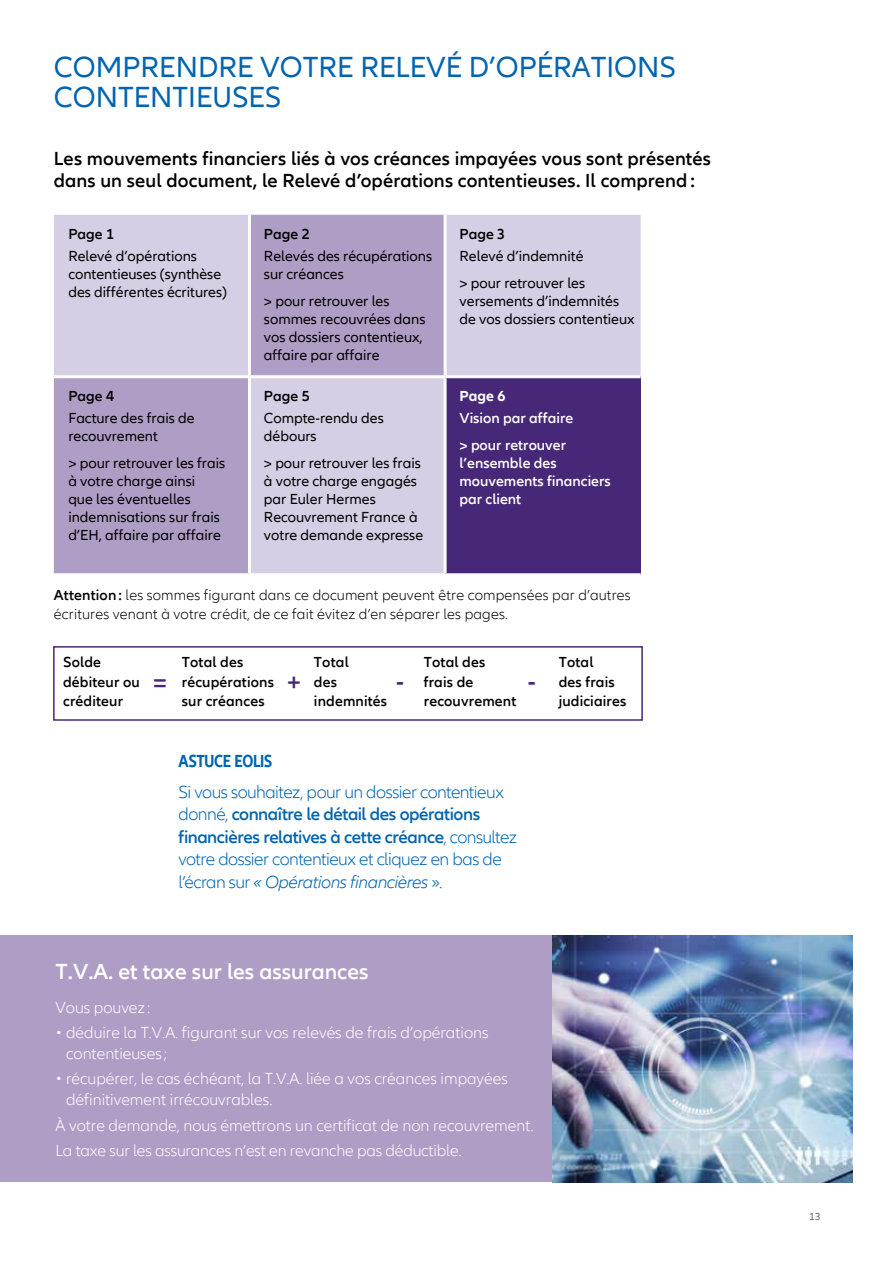
<style>
.page{position:relative;width:893px;height:1263px;background:#fff}
.page>*{position:absolute;margin:0;border:0;box-sizing:border-box;transform-origin:0 0}
.t1{font:30px/30px "Allianz Neo";color:#0064b0}
.t2{font:600 25.5px "Allianz Neo";color:#472778}
.t3{font:600 22.5px "Allianz Neo";color:#fff}
.t4{font:600 19.5px/22.5px "Allianz Neo";letter-spacing:.005em;color:#000}
.t5{font:300 18px/22.5px "Allianz Neo";letter-spacing:-.03em;color:#0064b0}
.t6{font:700 condensed 18px "Allianz Neo";letter-spacing:-.025em;color:#0064b0}
.t7{font:300 16.5px/21px "Allianz Neo";color:#fff}
.t8{font:15px/18px "Allianz Neo";color:#000}
.t9{font:600 15px/19.5px "Allianz Neo";letter-spacing:.01em;color:#000}
.t10{font:300 15px/18.8px "Allianz Neo";letter-spacing:.01em;color:#000}
.t11{font:600 15px/18px "Allianz Neo";color:#fff}
.t12{font:700 15px "Allianz Neo";color:#fff}
.t13{font:10.5px "Allianz Neo";color:#67666b}
.s1{font-weight:600}
.s2{font-style:italic}
</style>
<div class="page">
<div style="left:447px;top:215px;width:194px;height:160px;background:#d6cee4"></div>
<svg style="left:54px;top:215px;width:390px;height:358px;background:#c2b6d5"></svg>
<div style="left:445px;top:377px;width:196px;height:198px;background:#472778"></div>
<hr style="left:248px;top:215px;width:3px;height:160px;background:#fff">
<hr style="left:445px;top:573px;width:196px;height:3px;background:#fff">
<hr style="left:54px;top:375px;width:195px;height:3px;background:#fff">
<hr style="left:248px;top:378px;width:3px;height:195px;background:#fff">
<hr style="left:444px;top:378px;width:3px;height:195px;background:#fff">
<hr style="left:249px;top:375px;width:196px;height:3px;background:#fff">
<hr style="left:445px;top:375px;width:196px;height:3px;background:#fff">
<div style="left:53px;top:646px;width:590px;height:75px;background:#fff;border:2px solid #472778"></div>
<div style="left:0;top:935px;width:553px;height:247px;background:#ae9ec6"></div>
<img style="left:553px;top:935px;width:299px;height:247px">
<h1 class="t1" style="left:54px;top:53px;width:623px">COMPRENDRE VOTRE RELEVÉ D’OPÉRATIONS<br>CONTENTIEUSES</h1>
<h3 class="t4" style="left:54px;top:148px;width:659px">Les mouvements financiers liés à vos créances impayées vous sont présentés dans un seul document, le Relevé d’opérations contentieuses. Il comprend :</h3>
<p class="t9" style="left:68px;top:225px;width:47px">Page 1</p>
<p class="t8" style="left:68px;top:248px;width:160px">Relevé d’opérations contentieuses (synthèse des différentes écritures)</p>
<p class="t9" style="left:264px;top:225px;width:47px">Page 2</p>
<p class="t8" style="left:264px;top:248px;width:170px">Relevés des récupérations sur créances</p>
<p class="t8" style="left:264px;top:292px;width:163px">&gt; pour retrouver les sommes recouvrées dans vos dossiers contentieux, affaire par affaire</p>
<p class="t9" style="left:460px;top:225px;width:47px">Page 3</p>
<p class="t8" style="left:460px;top:243px;width:127px;line-height:26.5px">Relevé d’indemnité &gt; pour retrouver les</p>
<p class="t8" style="left:460px;top:292px;width:177px">versements d’indemnités de vos dossiers contentieux</p>
<p class="t9" style="left:68px;top:387px;width:47px">Page 4</p>
<p class="t8" style="left:68px;top:410px;width:128px">Facture des frais de recouvrement</p>
<p class="t8" style="left:68px;top:454px;width:158px">&gt; pour retrouver les frais à votre charge ainsi<br>que les éventuelles indemnisations sur frais d’EH, affaire par affaire</p>
<p class="t9" style="left:264px;top:387px;width:47px">Page 5</p>
<p class="t8" style="left:264px;top:410px;width:121px">Compte-rendu des débours</p>
<p class="t8" style="left:264px;top:454px;width:161px">&gt; pour retrouver les frais à votre charge engagés par Euler Hermes<br>Recouvrement France à votre demande expresse</p>
<p class="t12" style="left:460px;top:387px;width:48px">Page 6</p>
<p class="t11" style="left:460px;top:405px;width:115px;line-height:26.5px">Vision par affaire &gt; pour retrouver</p>
<p class="t11" style="left:460px;top:454px;width:153px">l’ensemble des mouvements financiers par client</p>
<p class="t10" style="left:54px;top:586px;width:578px"><span class="s1">Attention :</span> les sommes figurant dans ce document peuvent être compensées par d’autres écritures venant à votre crédit, de ce fait évitez d’en séparer les pages.</p>
<p class="t9" style="left:63px;top:653px;width:78px">Solde débiteur ou créditeur</p>
<p class="t9" style="left:182px;top:653px;width:94px">Total des récupérations sur créances</p>
<p class="t9" style="left:314px;top:653px;width:75px">Total<br>des indemnités</p>
<p class="t9" style="left:424px;top:653px;width:94px">Total des frais de recouvrement</p>
<p class="t9" style="left:559px;top:653px;width:69px">Total<br>des frais judiciaires</p>
<h2 class="t2" style="left:153px;top:667px;width:15px">=</h2>
<h2 class="t2" style="left:287px;top:666px;width:15px">+</h2>
<h2 class="t2" style="left:396px;top:667px;width:9px">-</h2>
<h2 class="t2" style="left:528px;top:667px;width:9px">-</h2>
<p class="t6" style="left:179px;top:750px;width:95px">ASTUCE EOLIS</p>
<p class="t5" style="left:179px;top:781px;width:340px">Si vous souhaitez, pour un dossier contentieux donné, <span class="s1">connaître le détail des opérations financières relatives à cette créance</span>, consultez votre dossier contentieux et cliquez en bas de l’écran sur <span class="s2">« Opérations financières</span> ».</p>
<h3 class="t3" style="left:56px;top:959px;width:314px">T.V.A. et taxe sur les assurances</h3>
<p class="t7" style="left:56px;top:997px;width:96px">Vous pouvez :</p>
<p class="t7" style="left:66px;top:1022px;width:424px;text-indent:-10px">• déduire la T.V.A. figurant sur vos relevés de frais d’opérations contentieuses;</p>
<p class="t7" style="left:66px;top:1069px;width:443px;text-indent:-10px">• récupérer, le cas échéant, la T.V.A. liée a vos créances impayées définitivement irrécouvrables.</p>
<p class="t7" style="left:56px;top:1113px;width:479px;line-height:25.2px">À votre demande, nous émettrons un certificat de non recouvrement.<br>La taxe sur les assurances n’est en revanche pas déductible.</p>
<p class="t13" style="left:809px;top:1211px;width:13px">13</p>
</div>
